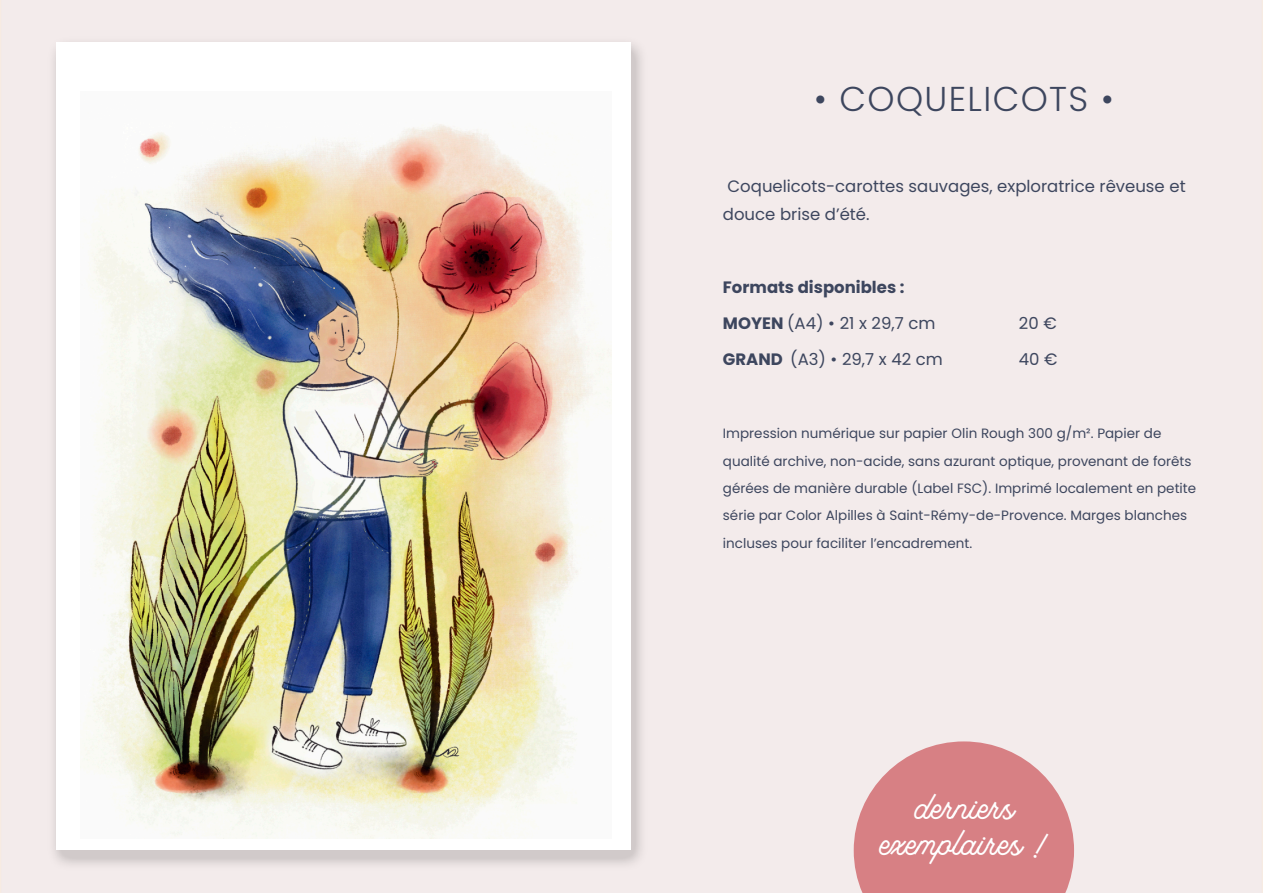
<style>
.page{position:relative;width:1263px;height:893px;background:#fff}
.page>*{position:absolute;margin:0;border:0;box-sizing:border-box;transform-origin:0 0}
.t1{font:35.7px/36.5px "Madgue Script";color:#fff;text-align:center}
.t2{font:300 34.5px "Poppins";letter-spacing:.04em;color:#3d465e}
.t3{font:16.5px/27.5px "Poppins";color:#3d465e}
.t4{font:700 16.5px "Poppins";color:#3d465e}
.t5{font:13.5px/27.5px "Poppins";color:#3d465e}
.s1{font-weight:700}
</style>
<div class="page">
<div style="left:1px;top:0;width:1261px;height:893px;background:#f3ebeb"></div>
<img style="left:48px;top:37px;width:600px;height:834px">
<div style="left:57px;top:43px;width:574px;height:807px;background:#fff"></div>
<img style="left:81px;top:124px;width:530px;height:715px">
<svg style="left:854px;top:741px;width:220px;height:152px;background:#db9194"></svg>
<h2 class="t2" style="left:814px;top:74px;width:301px">• COQUELICOTS •</h2>
<p class="t3" style="left:723px;top:173px;width:464px">Coquelicots-carottes sauvages, exploratrice rêveuse et douce brise d’été.</p>
<p class="t4" style="left:723px;top:275px;width:183px">Formats disponibles :</p>
<p class="t3" style="left:723px;top:310px;width:214px"><span class="s1">MOYEN</span> (A4) • 21 x 29,7 cm</p>
<p class="t3" style="left:1019px;top:310px;width:39px">20 €</p>
<p class="t3" style="left:723px;top:346px;width:221px"><span class="s1">GRAND</span> (A3) • 29,7 x 42 cm</p>
<p class="t3" style="left:1019px;top:346px;width:40px">40 €</p>
<p class="t5" style="left:723px;top:420px;width:475px">Impression numérique sur papier Olin Rough 300 g/m². Papier de qualité archive, non-acide, sans azurant optique, provenant de forêts gérées de manière durable (Label FSC). Imprimé localement en petite série par Color Alpilles à Saint-Rémy-de-Provence. Marges blanches incluses pour faciliter l’encadrement.</p>
<h1 class="t1" style="left:880px;top:792px;width:171px">derniers exemplaires !</h1>
</div>
